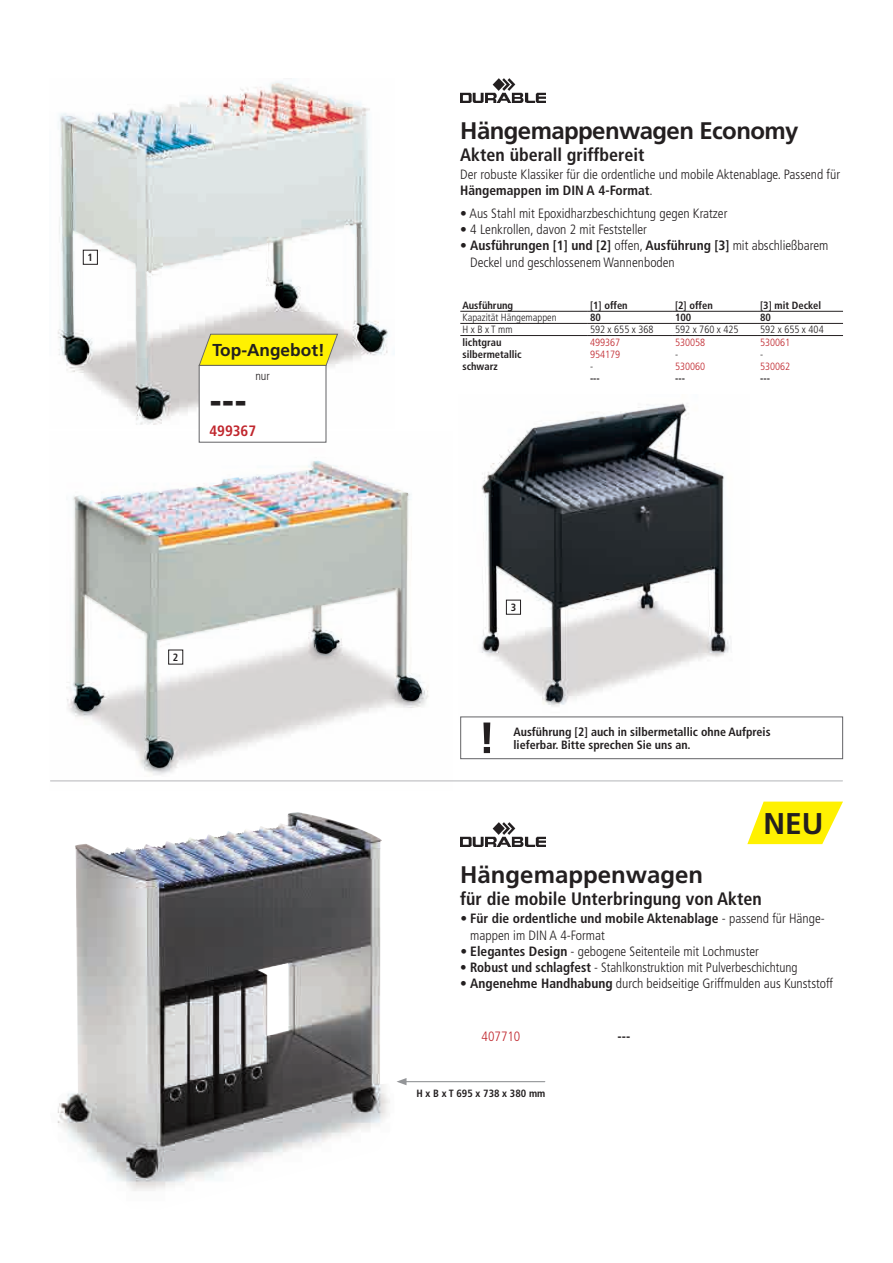
<style>
.page{position:relative;width:893px;height:1263px;background:#fff}
.page>*{position:absolute;margin:0;border:0;box-sizing:border-box;transform-origin:0 0}
.t1{font:900 condensed 37.5px "Frutiger LT";color:#231f20}
.t2{font:700 30px "Frutiger LT";color:#231f20}
.t3{font:700 24px "Frutiger LT";letter-spacing:-.025em;color:#231f20}
.t4{font:700 24px "Frutiger LT";color:#231f20}
.t5{font:700 condensed 18px "Frutiger LT";color:#231f20}
.t6{font:700 17.25px "Frutiger LT";color:#231f20}
.t7{font:700 condensed 15px "Frutiger LT";color:#c0262d}
.t8{font:300 condensed 13.5px/16.2px "Frutiger LT";color:#231f20}
.t9{font:300 condensed 13.5px "Frutiger LT";color:#c0262d}
.t10{font:700 condensed 13.5px "Frutiger LT";color:#231f20}
.t11{font:700 condensed 12px/13.5px "Frutiger LT";color:#231f20}
.t12{font:300 condensed 12px "Frutiger LT";color:#231f20}
.t13{font:700 condensed 10.5px "Frutiger LT";color:#231f20}
.t14{font:300 condensed 10.5px "Frutiger LT";color:#231f20}
.t15{font:300 condensed 10.5px "Frutiger LT";color:#c0262d}
.s1{font-weight:700}
</style>
<div class="page">
<img style="left:460px;top:79px;width:85px;height:23px">
<img style="left:58px;top:81px;width:336px;height:347px">
<img style="left:61px;top:84px;width:211px;height:334px">
<img style="left:50px;top:431px;width:403px;height:351px">
<img style="left:74px;top:462px;width:326px;height:306px">
<img style="left:483px;top:404px;width:242px;height:299px">
<div style="left:83px;top:250px;width:15px;height:15px;border:1px solid #231f20"></div>
<div style="left:168px;top:650px;width:15px;height:14px;border:1px solid #231f20"></div>
<div style="left:506px;top:600px;width:15px;height:15px;border:1px solid #231f20"></div>
<hr style="left:51px;top:780px;width:791px;height:1px;background:#bcbdc0">
<div style="left:460px;top:716px;width:383px;height:43px;background:#fff;border:1px solid #636366"></div>
<div style="left:199px;top:365px;width:127px;height:78px;background:#fff;border:1px solid #636366"></div>
<svg style="left:198px;top:333px;width:140px;height:33px;background:#efe31e"></svg>
<img style="left:57px;top:812px;width:333px;height:379px">
<img style="left:460px;top:823px;width:85px;height:23px">
<hr style="left:404px;top:1081px;width:141px;height:1px;background:#939598">
<svg style="left:397px;top:1078px;width:9px;height:7px"></svg>
<svg style="left:747px;top:801px;width:96px;height:43px"></svg>
<svg style="left:483px;top:722px;width:7px;height:31px"></svg>
<hr style="left:460px;top:311px;width:128px;height:1px;background:#231f20">
<hr style="left:588px;top:311px;width:85px;height:1px;background:#231f20">
<hr style="left:673px;top:311px;width:85px;height:1px;background:#231f20">
<hr style="left:758px;top:311px;width:85px;height:1px;background:#231f20">
<hr style="left:460px;top:323px;width:128px;height:1px;background:#231f20">
<hr style="left:588px;top:323px;width:85px;height:1px;background:#231f20">
<hr style="left:673px;top:323px;width:85px;height:1px;background:#231f20">
<hr style="left:758px;top:323px;width:85px;height:1px;background:#231f20">
<hr style="left:460px;top:335px;width:128px;height:1px;background:#231f20">
<hr style="left:588px;top:335px;width:85px;height:1px;background:#231f20">
<hr style="left:673px;top:335px;width:85px;height:1px;background:#231f20">
<hr style="left:758px;top:335px;width:85px;height:1px;background:#231f20">
<p class="t13" style="left:88px;top:251px;width:7px">1</p>
<p class="t6" style="left:213px;top:340px;width:114px">Top-Angebot!</p>
<h1 class="t1" style="left:209px;top:379px;width:39px">---</h1>
<p class="t12" style="left:255px;top:369px;width:16px">nur</p>
<p class="t7" style="left:209px;top:422px;width:48px">499367</p>
<p class="t13" style="left:173px;top:651px;width:7px">2</p>
<h3 class="t3" style="left:460px;top:117px;width:340px">Hängemappenwagen Economy</h3>
<h3 class="t5" style="left:460px;top:144px;width:186px">Akten überall griffbereit</h3>
<p class="t8" style="left:460px;top:167px;width:381px">Der robuste Klassiker für die ordentliche und mobile Aktenablage. Passend für<br><span class="s1">Hängemappen im DIN A 4-Format</span>.</p>
<p class="t8" style="left:460px;top:205px;width:269px">• Aus Stahl mit Epoxidharzbeschichtung gegen Kratzer</p>
<p class="t8" style="left:460px;top:222px;width:188px">• 4 Lenkrollen, davon 2 mit Feststeller</p>
<p class="t8" style="left:470px;top:238px;width:360px;text-indent:-10px">• <span class="s1">Ausführungen [1] und [2]</span> offen, <span class="s1">Ausführung [3]</span> mit abschließbarem<br>Deckel und geschlossenem Wannenboden</p>
<p class="t13" style="left:462px;top:299px;width:52px">Ausführung</p>
<p class="t13" style="left:590px;top:299px;width:39px">[1] offen</p>
<p class="t13" style="left:675px;top:299px;width:39px">[2] offen</p>
<p class="t13" style="left:760px;top:299px;width:63px">[3] mit Deckel</p>
<p class="t14" style="left:462px;top:312px;width:96px">Kapazität Hängemappen</p>
<p class="t13" style="left:590px;top:311px;width:12px">80</p>
<p class="t13" style="left:675px;top:311px;width:18px">100</p>
<p class="t13" style="left:760px;top:311px;width:12px">80</p>
<p class="t14" style="left:462px;top:324px;width:52px">H x B x T mm</p>
<p class="t14" style="left:590px;top:324px;width:65px">592 x 655 x 368</p>
<p class="t14" style="left:675px;top:324px;width:65px">592 x 760 x 425</p>
<p class="t14" style="left:760px;top:324px;width:65px">592 x 655 x 404</p>
<p class="t13" style="left:462px;top:336px;width:41px">lichtgrau</p>
<p class="t15" style="left:590px;top:336px;width:32px">499367</p>
<p class="t15" style="left:675px;top:336px;width:32px">530058</p>
<p class="t15" style="left:760px;top:336px;width:32px">530061</p>
<p class="t13" style="left:462px;top:348px;width:61px">silbermetallic</p>
<p class="t15" style="left:590px;top:348px;width:32px">954179</p>
<p class="t14" style="left:675px;top:348px;width:5px">-</p>
<p class="t14" style="left:760px;top:348px;width:5px">-</p>
<p class="t13" style="left:462px;top:360px;width:37px">schwarz</p>
<p class="t14" style="left:590px;top:360px;width:5px">-</p>
<p class="t15" style="left:675px;top:360px;width:32px">530060</p>
<p class="t15" style="left:760px;top:360px;width:32px">530062</p>
<p class="t13" style="left:590px;top:372px;width:11px">---</p>
<p class="t13" style="left:675px;top:372px;width:11px">---</p>
<p class="t13" style="left:760px;top:372px;width:11px">---</p>
<p class="t13" style="left:511px;top:601px;width:7px">3</p>
<p class="t11" style="left:513px;top:725px;width:259px">Ausführung [2] auch in silbermetallic ohne Aufpreis lieferbar. Bitte sprechen Sie uns an.</p>
<h2 class="t2" style="left:764px;top:805px;width:61px">NEU</h2>
<h3 class="t4" style="left:460px;top:861px;width:244px">Hängemappenwagen</h3>
<h3 class="t5" style="left:460px;top:888px;width:303px">für die mobile Unterbringung von Akten</h3>
<p class="t8" style="left:470px;top:911px;width:356px;text-indent:-10px">• <span class="s1">Für die ordentliche und mobile Aktenablage</span> - passend für Hänge&shy;mappen im DIN A 4-Format</p>
<p class="t8" style="left:460px;top:943px;width:300px">• <span class="s1">Elegantes Design</span> - gebogene Seitenteile mit Lochmuster</p>
<p class="t8" style="left:460px;top:959px;width:339px">• <span class="s1">Robust und schlagfest</span> - Stahlkonstruktion mit Pulverbeschichtung</p>
<p class="t8" style="left:460px;top:975px;width:374px">• <span class="s1">Angenehme Handhabung</span> durch beidseitige Griffmulden aus Kunststoff</p>
<p class="t9" style="left:482px;top:1028px;width:40px">407710</p>
<p class="t10" style="left:618px;top:1028px;width:14px">---</p>
<p class="t13" style="left:416px;top:1087px;width:130px">H x B x T 695 x 738 x 380 mm</p>
</div>
